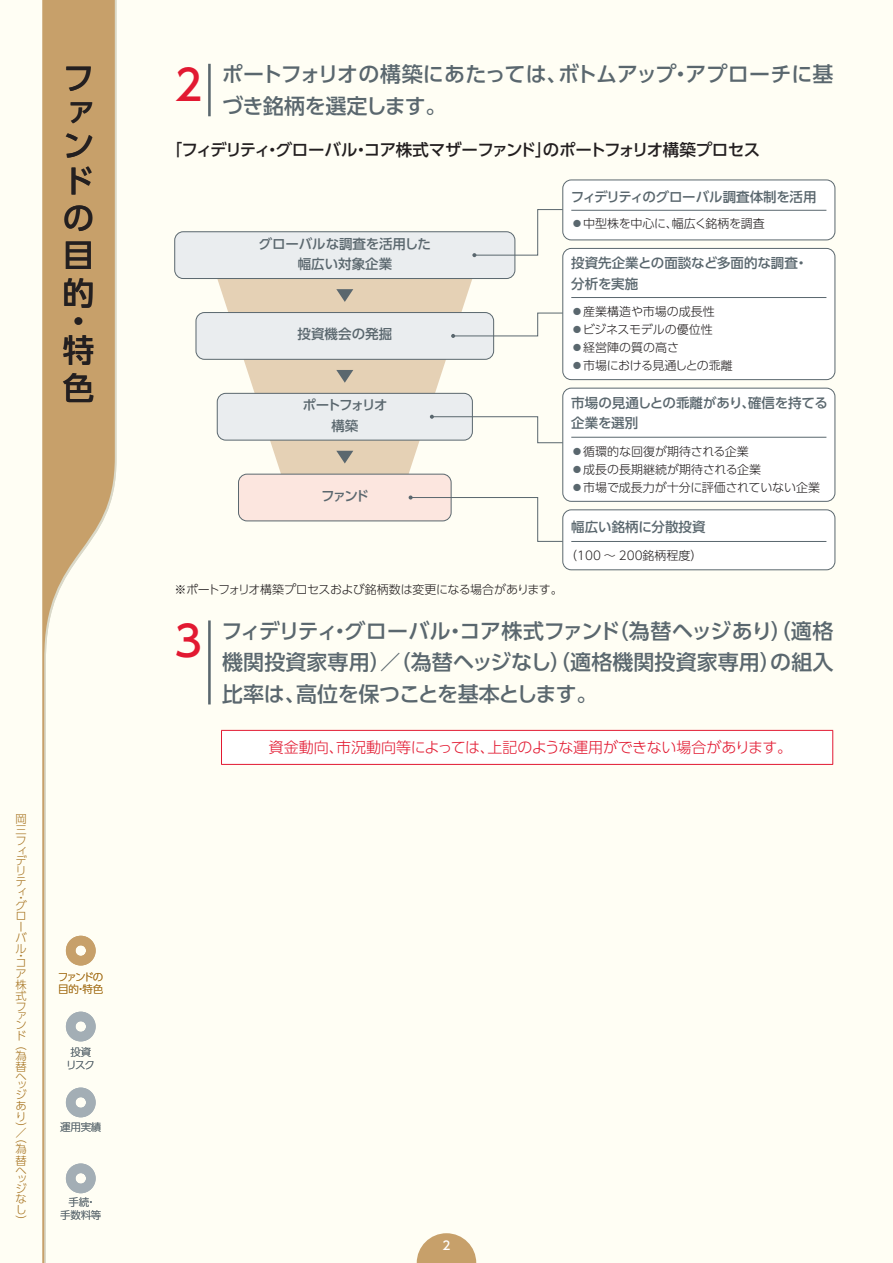
<style>
.page{position:relative;width:893px;height:1263px;background:#fffef4}
.page>*{position:absolute;margin:0;border:0;box-sizing:border-box;transform-origin:0 0}
.textbase{font:500 42px "UD Shin Go Pro";color:#e21931}
.t1{font:500 31.5px/37.2px "UD Shin Go Pro";color:#231f20;text-align:justify}
.C-14ptM{font:500 21px/31.5px "UD Shin Go Pro";color:#5a676e;text-align:justify}
.C-14ptM-2{font:500 21px/31.5px "UD Shin Go Pro";letter-spacing:-.02em;color:#5a676e}
.A-小見出し{font:500 16.5px "UD Shin Go Pro";letter-spacing:-.03em;color:#231f20}
.textbase-2{font:300 15px "UD Shin Go Pro";letter-spacing:-.01em;color:#e21931}
.t2{font:500 13.5px/20.2px "UD Shin Go Pro";letter-spacing:-.005em;color:#5a676e}
.t3{font:500 13.5px/20.2px "UD Shin Go Pro";letter-spacing:-.115em;color:#5a676e;text-align:center}
.A-8pt{font:300 12px "UD Shin Go Pro";color:#231f20}
.A-8pt-2{font:300 12px "UD Shin Go Pro";letter-spacing:-.045em;color:#231f20}
.A-8pt-3{font:300 12px "UD Shin Go Pro";letter-spacing:-.03em;color:#231f20}
.A-8pt-4{font:300 12px "UD Shin Go Pro";letter-spacing:-.04em;color:#231f20}
.t4{font:500 12px "UD Shin Go Pro";color:#fff}
.t5{font:300 11.25px/10.5px "UD Shin Go Pro";color:#a6721e}
.t6{font:300 10.5px/12.6px "UD Shin Go Pro";letter-spacing:-.02em;color:#5a676e;text-align:center}
.t7{font:300 10.5px/12.6px "UD Shin Go Pro";letter-spacing:-.13em;color:#a6721e}
.s1{color:#5a676e}
</style>
<div class="page">
<svg style="left:417px;top:1233px;width:59px;height:30px"></svg>
<svg style="left:43px;top:0;width:72px;height:1263px"></svg>
<svg style="left:66px;top:936px;width:30px;height:29px"></svg>
<svg style="left:66px;top:1012px;width:30px;height:29px"></svg>
<svg style="left:66px;top:1087px;width:30px;height:30px"></svg>
<svg style="left:66px;top:1163px;width:30px;height:30px"></svg>
<hr style="left:208px;top:64px;width:3px;height:52px;background:#5a676e">
<svg style="left:217px;top:279px;width:255px;height:195px;fill:#e5d1b5"></svg>
<svg style="left:336px;top:289px;width:17px;height:13px"></svg>
<svg style="left:336px;top:370px;width:17px;height:13px"></svg>
<svg style="left:336px;top:451px;width:17px;height:12px"></svg>
<div style="left:175px;top:232px;width:340px;height:46px;background:#eaedef;border-radius:9px"></div>
<div style="left:174px;top:231px;width:341px;height:48px;border:1px solid #5a676e;border-radius:9px"></div>
<div style="left:196px;top:313px;width:298px;height:46px;background:#eaedef;border-radius:9px"></div>
<div style="left:196px;top:312px;width:298px;height:48px;border:1px solid #5a676e;border-radius:9px"></div>
<div style="left:217px;top:393px;width:255px;height:47px;background:#eaedef;border-radius:9px"></div>
<div style="left:217px;top:393px;width:256px;height:47px;border:1px solid #5a676e;border-radius:9px"></div>
<div style="left:238px;top:474px;width:213px;height:47px;background:#fce6df;border-radius:9px"></div>
<div style="left:238px;top:474px;width:213px;height:47px;border:1px solid #5a676e;border-radius:9px"></div>
<svg style="left:472px;top:209px;width:92px;height:48px"></svg>
<svg style="left:451px;top:312px;width:111px;height:26px"></svg>
<svg style="left:409px;top:495px;width:153px;height:47px"></svg>
<div style="left:563px;top:510px;width:272px;height:60px;background:#fff;border-radius:9px"></div>
<div style="left:562px;top:509px;width:273px;height:61px;border:1px solid #5a676e;border-radius:9px"></div>
<hr style="left:571px;top:541px;width:255px;height:1px;background:#5a676e">
<div style="left:563px;top:180px;width:272px;height:60px;background:#fff;border-radius:9px"></div>
<div style="left:562px;top:180px;width:273px;height:60px;border:1px solid #5a676e;border-radius:9px"></div>
<hr style="left:571px;top:210px;width:255px;height:1px;background:#5a676e">
<div style="left:563px;top:248px;width:272px;height:132px;background:#fff;border-radius:9px"></div>
<div style="left:562px;top:248px;width:273px;height:132px;border:1px solid #5a676e;border-radius:9px"></div>
<hr style="left:571px;top:297px;width:255px;height:1px;background:#5a676e">
<svg style="left:430px;top:415px;width:132px;height:28px"></svg>
<div style="left:563px;top:388px;width:272px;height:113px;background:#fff;border-radius:9px"></div>
<div style="left:562px;top:388px;width:273px;height:114px;border:1px solid #5a676e;border-radius:9px"></div>
<hr style="left:571px;top:437px;width:255px;height:1px;background:#5a676e">
<hr style="left:208px;top:620px;width:3px;height:84px;background:#5a676e">
<div style="left:221px;top:730px;width:612px;height:34px;background:#fff"></div>
<hr style="left:221px;top:730px;width:612px;height:1px;background:#e21931">
<hr style="left:221px;top:731px;width:1px;height:33px;background:#e21931">
<hr style="left:832px;top:731px;width:1px;height:33px;background:#e21931">
<hr style="left:221px;top:764px;width:612px;height:1px;background:#e21931">
<h2 class="t1" style="left:63px;top:61px;width:31px;line-height:33.2px">ファン</h2>
<h2 class="t1" style="left:63px;top:162px;width:31px">ドの目的</h2>
<h2 class="t1" style="left:63px;top:306px;width:32px;line-height:28.8px">・特</h2>
<h2 class="t1" style="left:63px;top:368px;width:32px">色</h2>
<p class="t5" style="left:16px;top:813px;width:13px">岡岡岡岡岡岡岡</p>
<p class="t5" style="left:16px;top:886px;width:12px">岡</p>
<p class="t5" style="left:16px;top:892px;width:8px">岡</p>
<p class="t5" style="left:16px;top:900px;width:13px">岡岡岡岡岡</p>
<p class="t5" style="left:16px;top:950px;width:8px">岡</p>
<p class="t5" style="left:16px;top:957px;width:12px">岡岡岡岡岡岡岡</p>
<p class="t5" style="left:16px;top:1031px;width:12px;line-height:8.7px">岡岡</p>
<p class="t5" style="left:16px;top:1050px;width:12px;line-height:11.2px">岡岡</p>
<p class="t5" style="left:16px;top:1072px;width:12px;line-height:8.2px">岡岡</p>
<p class="t5" style="left:16px;top:1089px;width:13px;line-height:10.9px">岡岡岡岡</p>
<p class="t5" style="left:16px;top:1127px;width:12px">岡</p>
<p class="t5" style="left:16px;top:1132px;width:12px;line-height:11.2px;text-align:justify">岡岡岡</p>
<p class="t5" style="left:16px;top:1166px;width:12px;line-height:8.2px">岡岡</p>
<p class="t5" style="left:16px;top:1183px;width:13px;text-align:justify">岡岡岡岡</p>
<p class="t7" style="left:58px;top:970px;width:47px">ファンドの目的・特色</p>
<p class="t6" style="left:66px;top:1045px;width:30px">投資リスク</p>
<p class="t6" style="left:60px;top:1120px;width:43px">運用実績</p>
<p class="t6" style="left:60px;top:1195px;width:43px">手続・<br>手数料等</p>
<p class="textbase" style="left:174px;top:51px;width:29px">2</p>
<p class="C-14ptM-2" style="left:222px;top:58px;width:613px">ポートフォリオの構築にあたっては、ボトムアップ・アプローチに基づき銘柄を選定します。</p>
<p class="A-小見出し" style="left:166px;top:137px;width:596px">「フィデリティ・グローバル・コア株式マザーファンド」のポートフォリオ構築プロセス</p>
<p class="t2" style="left:259px;top:233px;width:174px;text-align:center">グローバルな調査を活用した幅広い対象企業</p>
<p class="t2" style="left:298px;top:324px;width:96px">投資機会の発掘</p>
<p class="t3" style="left:302px;top:395px;width:87px">ポートフォリオ構築</p>
<p class="t2" style="left:321px;top:485px;width:49px">ファンド</p>
<p class="t2" style="left:571px;top:186px;width:247px">フィデリティのグローバル調査体制を活用</p>
<p class="A-8pt-3" style="left:571px;top:214px;width:195px"><span class="s1">●</span>中型株を中心に、幅広く銘柄を調査</p>
<p class="t2" style="left:571px;top:253px;width:238px">投資先企業との面談など多面的な調査・分析を実施</p>
<p class="A-8pt" style="left:571px;top:302px;width:145px"><span class="s1">●</span>産業構造や市場の成長性</p>
<p class="A-8pt" style="left:571px;top:320px;width:143px"><span class="s1">●</span>ビジネスモデルの優位性</p>
<p class="A-8pt" style="left:571px;top:338px;width:109px"><span class="s1">●</span>経営陣の質の高さ</p>
<p class="A-8pt-4" style="left:571px;top:356px;width:163px"><span class="s1">●</span>市場における見通しとの乖離</p>
<p class="t2" style="left:571px;top:392px;width:258px">市場の見通しとの乖離があり、確信を持てる企業を選別</p>
<p class="A-8pt" style="left:571px;top:441px;width:179px"><span class="s1">●</span>循環的な回復が期待される企業</p>
<p class="A-8pt" style="left:571px;top:459px;width:191px"><span class="s1">●</span>成長の長期継続が期待される企業</p>
<p class="A-8pt" style="left:571px;top:477px;width:250px"><span class="s1">●</span>市場で成長力が十分に評価されていない企業</p>
<p class="t2" style="left:571px;top:516px;width:136px">幅広い銘柄に分散投資</p>
<p class="A-8pt" style="left:565px;top:546px;width:139px">（100 ～ 200銘柄程度）</p>
<p class="A-8pt-2" style="left:174px;top:579px;width:390px">※ポートフォリオ構築プロセスおよび銘柄数は変更になる場合があります。</p>
<p class="textbase" style="left:174px;top:607px;width:29px">3</p>
<p class="C-14ptM" style="left:221px;top:615px;width:614px">フィデリティ・グローバル・コア株式ファンド（為替ヘッジあり）（適格機関投資家専用）／（為替ヘッジなし）（適格機関投資家専用）の組入比率は、高位を保つことを基本とします。</p>
<p class="textbase-2" style="left:269px;top:735px;width:525px">資金動向、市況動向等によっては、上記のような運用ができない場合があります。</p>
<p class="t4" style="left:442px;top:1236px;width:9px">2</p>
</div>
